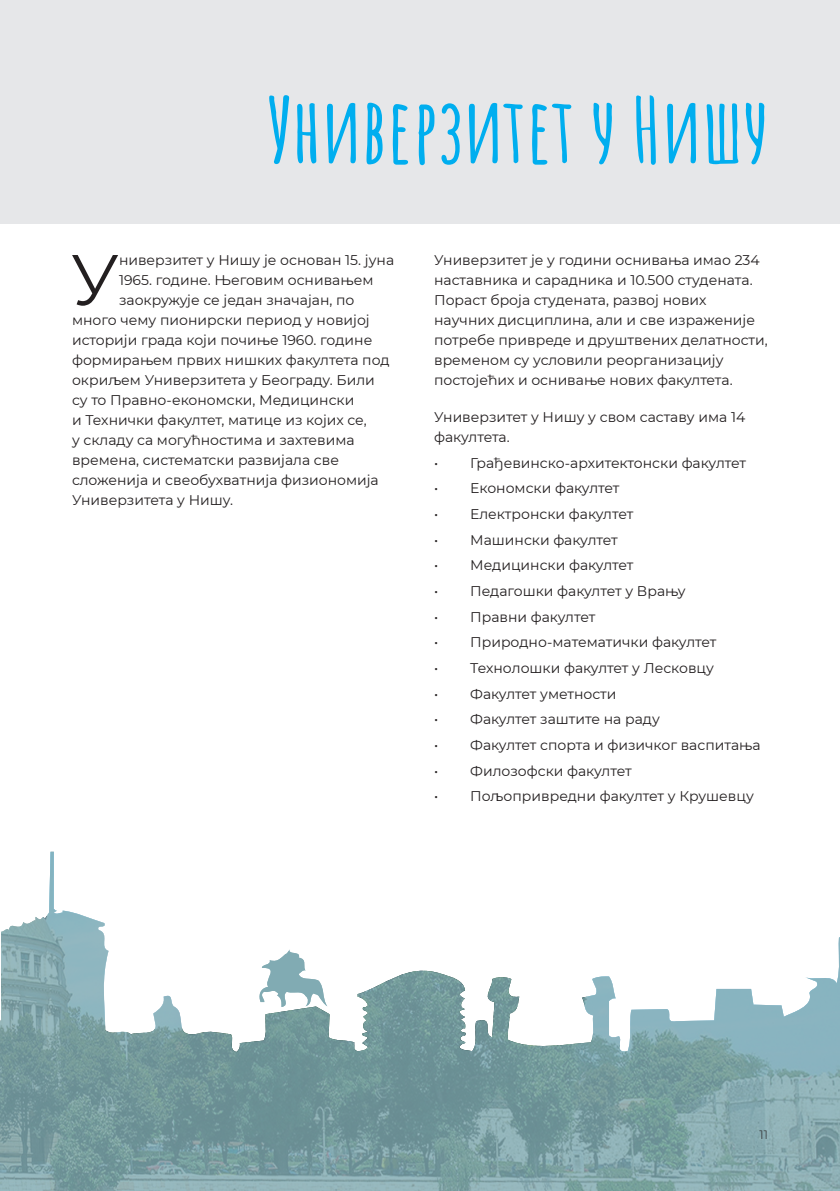
<style>
.page{position:relative;width:840px;height:1191px;background:#fff}
.page>*{position:absolute;margin:0;border:0;box-sizing:border-box;transform-origin:0 0}
.Heading_1{font:700 90px "Amatic SC";color:#00aeef}
.t1{font:71.2px "Montserrat";color:#231f20}
.t2{font:14px/20px "Montserrat";color:#231f20}
.t3{font:300 12px "Montserrat";color:#231f20}
</style>
<div class="page">
<svg style="left:0;top:851px;width:839px;height:340px"></svg>
<svg style="left:258px;top:949px;width:69px;height:58px"></svg>
<div style="left:0;top:0;width:839px;height:223px;background:#e6e7e9"></div>
<p class="Heading_1" style="left:268px;top:61px;width:501px">Универзитет у Нишу</p>
<p class="t1" style="left:71px;top:230px;width:50px">У</p>
<p class="t2" style="left:119px;top:249px;width:276px">ниверзитет у Нишу је основан 15. јуна</p>
<p class="t2" style="left:119px;top:269px;width:256px">1965. године. Његовим оснивањем</p>
<p class="t2" style="left:119px;top:289px;width:237px">заокружује се један значајан, по</p>
<p class="t2" style="left:72px;top:309px;width:299px">много чему пионирски период у новијој</p>
<p class="t2" style="left:72px;top:329px;width:301px">историји града који почиње 1960. године</p>
<p class="t2" style="left:72px;top:349px;width:319px">формирањем првих нишких факултета под</p>
<p class="t2" style="left:72px;top:369px;width:304px">окриљем Универзитета у Београду. Били</p>
<p class="t2" style="left:72px;top:389px;width:284px">су то Правно-економски, Медицински</p>
<p class="t2" style="left:72px;top:409px;width:296px">и Технички факултет, матице из којих се,</p>
<p class="t2" style="left:72px;top:429px;width:284px">у складу са могућностима и захтевима</p>
<p class="t2" style="left:72px;top:449px;width:268px">времена, систематски развијала све</p>
<p class="t2" style="left:72px;top:469px;width:308px">сложенија и свеобухватнија физиономија</p>
<p class="t2" style="left:72px;top:489px;width:162px">Универзитета у Нишу.</p>
<p class="t2" style="left:434px;top:249px;width:335px">Универзитет је у години оснивања имао 234 наставника и сарадника и 10.500 студената.<br>Пораст броја студената, развој нових научних дисциплина, али и све израженије потребе привреде и друштвених делатности, временом су условили реорганизацију постојећих и оснивање нових факултета.</p>
<p class="t2" style="left:434px;top:406px;width:312px">Универзитет у Нишу у свом саставу има 14 факултета.</p>
<p class="t2" style="left:434px;top:452px;width:313px">• Грађевинско-архитектонски факултет</p>
<p class="t2" style="left:434px;top:478px;width:187px">• Економски факултет</p>
<p class="t2" style="left:434px;top:503px;width:201px">• Електронски факултет</p>
<p class="t2" style="left:434px;top:529px;width:185px">• Машински факултет</p>
<p class="t2" style="left:434px;top:555px;width:201px">• Медицински факултет</p>
<p class="t2" style="left:434px;top:580px;width:253px">• Педагошки факултет у Врању</p>
<p class="t2" style="left:434px;top:606px;width:162px">• Правни факултет</p>
<p class="t2" style="left:434px;top:632px;width:284px">• Природно-математички факултет</p>
<p class="t2" style="left:434px;top:657px;width:281px">• Технолошки факултет у Лесковцу</p>
<p class="t2" style="left:434px;top:683px;width:184px">• Факултет уметности</p>
<p class="t2" style="left:434px;top:709px;width:227px">• Факултет заштите на раду</p>
<p class="t2" style="left:434px;top:734px;width:328px">• Факултет спорта и физичког васпитања</p>
<p class="t2" style="left:434px;top:760px;width:199px">• Филозофски факултет</p>
<p class="t2" style="left:434px;top:786px;width:321px">• Пољопривредни факултет у Крушевцу</p>
<p class="t3" style="left:759px;top:1126px;width:10px">11</p>
</div>
